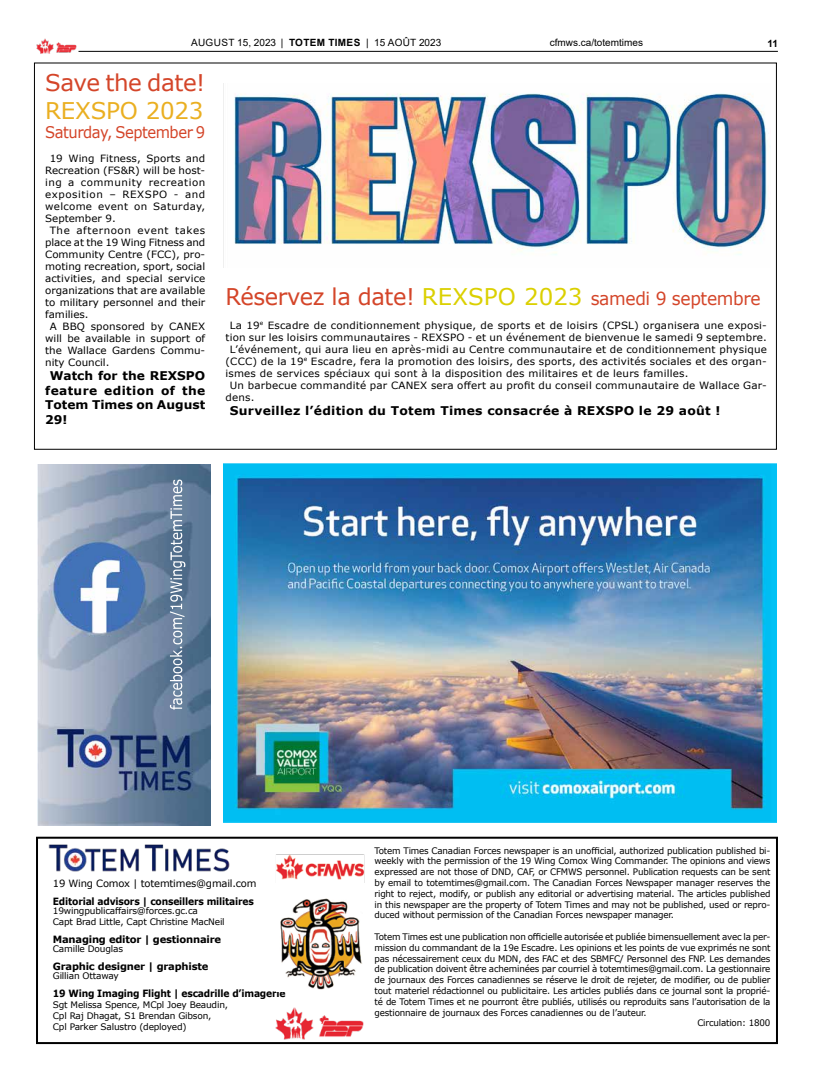
<style>
.page{position:relative;width:814px;height:1080px;background:#fff}
.page>*{position:absolute;margin:0;border:0;box-sizing:border-box;transform-origin:0 0}
.t1{font:23px "Verdana";letter-spacing:-.02em;color:#d44529}
.t2{font:23px "Verdana";letter-spacing:-.01em;color:#eaaf21}
.t3{font:18px "Verdana";letter-spacing:-.02em;color:#d44529;scale:.95 1}
.t4{font:16px "Verdana";letter-spacing:-.03em;color:#d44529;scale:.92 1}
.t5{font:700 12px/14.4px "Verdana";letter-spacing:.02em;color:#000;text-align:justify}
.t6{font:10px "Verdana";letter-spacing:.02em;color:#000}
.t7{font:10px "Verdana";color:#000}
.t8{font:700 10px "Verdana";letter-spacing:-.02em;color:#000;scale:.92 1}
.t9{font:10px "Arial";color:#000}
.t10{font:700 10px "Verdana";letter-spacing:-.02em;color:#000}
.t11{font:10px "Verdana";letter-spacing:.055em;color:#000}
.t12{font:10px "Verdana";letter-spacing:-.02em;color:#000}
.t13{font:10px "Verdana";letter-spacing:-.015em;color:#000}
.t14{font:10px "Verdana";letter-spacing:.045em;color:#000}
.t15{font:700 10px "Arial";color:#000}
.t16{font:9px/10.8px "Verdana";letter-spacing:-.02em;color:#000}
.s1{font-weight:700}
.s2{font-size:23px}
.s3{font-size:23px;color:#dbd000}
</style>
<div class="page">
<hr style="left:78px;top:51px;width:700px;height:1px;background:#000">
<img style="left:36px;top:38px;width:43px;height:16px">
<img style="left:223px;top:463px;width:553px;height:359px">
<div style="left:36px;top:837px;width:742px;height:207px;border:2px solid #000"></div>
<img style="left:276px;top:854px;width:89px;height:29px">
<img style="left:269px;top:1007px;width:99px;height:38px">
<img style="left:48px;top:844px;width:182px;height:28px">
<img style="left:280px;top:898px;width:82px;height:92px">
<img style="left:223px;top:83px;width:544px;height:185px">
<img style="left:38px;top:464px;width:173px;height:361px">
<p class="t9" style="left:191px;top:36px;width:252px">AUGUST 15, 2023 | <span class="s1">TOTEM TIMES</span> | 15 AOÛT 2023</p>
<p class="t9" style="left:549px;top:36px;width:95px">cfmws.ca/totemtimes</p>
<p class="t15" style="left:767px;top:36px;width:12px">11</p>
<h1 class="t1" style="left:45px;top:67px;width:162px">Save the date!</h1>
<h1 class="t2" style="left:45px;top:95px;width:160px">REXSPO 2023</h1>
<h3 class="t4" style="left:45px;top:121px;width:175px">Saturday, September 9</h3>
<p class="t6" style="left:50px;top:152px;width:157px">19 Wing Fitness, Sports and</p>
<p class="t7" style="left:45px;top:164px;width:162px">Recreation (FS&amp;R) will be host-</p>
<p class="t14" style="left:45px;top:176px;width:162px">ing a community recreation</p>
<p class="t11" style="left:45px;top:188px;width:162px">exposition – REXSPO - and</p>
<p class="t6" style="left:45px;top:200px;width:162px">welcome event on Saturday,</p>
<p class="t7" style="left:45px;top:212px;width:72px">September 9.</p>
<p class="t11" style="left:50px;top:224px;width:157px">The afternoon event takes</p>
<p class="t13" style="left:45px;top:236px;width:162px">place at the 19 Wing Fitness and</p>
<p class="t7" style="left:45px;top:248px;width:162px">Community Centre (FCC), pro-</p>
<p class="t7" style="left:45px;top:260px;width:162px">moting recreation, sport, social</p>
<p class="t6" style="left:45px;top:272px;width:162px">activities, and special service</p>
<p class="t7" style="left:45px;top:284px;width:162px">organizations that are available</p>
<p class="t7" style="left:45px;top:296px;width:162px">to military personnel and their</p>
<p class="t7" style="left:45px;top:308px;width:45px">families.</p>
<p class="t6" style="left:50px;top:320px;width:157px">A BBQ sponsored by CANEX</p>
<p class="t7" style="left:45px;top:332px;width:162px">will be available in support of</p>
<p class="t7" style="left:45px;top:344px;width:162px">the Wallace Gardens Commu-</p>
<p class="t7" style="left:45px;top:356px;width:66px">nity Council.</p>
<h3 class="t5" style="left:45px;top:369px;width:162px;text-indent:5px">Watch for the REXSPO feature edition of the Totem Times on August 29!</h3>
<h2 class="t3" style="left:225px;top:286px;width:565px"><span class="s2">Réservez la date!</span> <span class="s3">REXSPO 2023</span> samedi 9 septembre</h2>
<p class="t6" style="left:230px;top:318px;width:538px">La 19<sup>e</sup> Escadre de conditionnement physique, de sports et de loisirs (CPSL) organisera une exposi-</p>
<p class="t6" style="left:225px;top:330px;width:543px">tion sur les loisirs communautaires - REXSPO - et un événement de bienvenue le samedi 9 septembre.</p>
<p class="t6" style="left:230px;top:342px;width:538px">L’événement, qui aura lieu en après-midi au Centre communautaire et de conditionnement physique</p>
<p class="t6" style="left:225px;top:354px;width:543px">(CCC) de la 19<sup>e</sup> Escadre, fera la promotion des loisirs, des sports, des activités sociales et des organ-</p>
<p class="t6" style="left:225px;top:366px;width:464px">ismes de services spéciaux qui sont à la disposition des militaires et de leurs familles.</p>
<p class="t6" style="left:230px;top:378px;width:538px">Un barbecue commandité par CANEX sera offert au profit du conseil communautaire de Wallace Gar-</p>
<p class="t6" style="left:225px;top:390px;width:31px">dens.</p>
<h3 class="t5" style="left:230px;top:403px;width:492px">Surveillez l’édition du Totem Times consacrée à REXSPO le 29 août !</h3>
<p class="t12" style="left:53px;top:877px;width:205px">19 Wing Comox | totemtimes@gmail.com</p>
<p class="t8" style="left:53px;top:894px;width:220px">Editorial advisors | conseillers militaires</p>
<p class="t16" style="left:53px;top:905px;width:173px">19wingpublicaffairs@forces.gc.ca<br>Capt Brad Little, Capt Christine MacNeil</p>
<p class="t10" style="left:53px;top:932px;width:170px">Managing editor | gestionnaire</p>
<p class="t16" style="left:53px;top:943px;width:72px">Camille Douglas</p>
<p class="t10" style="left:53px;top:959px;width:157px">Graphic designer | graphiste</p>
<p class="t16" style="left:53px;top:970px;width:68px">Gillian Ottaway</p>
<p class="t8" style="left:53px;top:986px;width:254px">19 Wing Imaging Flight | escadrille d’imagerie</p>
<p class="t16" style="left:53px;top:999px;width:177px">Sgt Melissa Spence, MCpl Joey Beaudin,<br>Cpl Raj Dhagat, S1 Brendan Gibson,<br>Cpl Parker Salustro (deployed)</p>
<p class="t16" style="left:374px;top:845px;width:397px;text-align:justify">Totem Times Canadian Forces newspaper is an unofficial, authorized publication published bi&shy;weekly with the permission of the 19 Wing Comox Wing Commander. The opinions and views expressed are not those of DND, CAF, or CFMWS personnel. Publication requests can be sent by email to totemtimes@gmail.com. The Canadian Forces Newspaper manager reserves the right to reject, modify, or publish any editorial or advertising material. The articles published in this newspaper are the property of Totem Times and may not be published, used or repro&shy;duced without permission of the Canadian Forces newspaper manager.</p>
<p class="t16" style="left:374px;top:931px;width:397px">Totem Times est une publication non officielle autorisée et publiée bimensuellement avec la per-</p>
<p class="t16" style="left:374px;top:942px;width:397px">mission du commandant de la 19e Escadre. Les opinions et les points de vue exprimés ne sont</p>
<p class="t16" style="left:374px;top:953px;width:397px">pas nécessairement ceux du MDN, des FAC et des SBMFC/ Personnel des FNP. Les demandes</p>
<p class="t16" style="left:374px;top:964px;width:397px">de publication doivent être acheminées par courriel à totemtimes@gmail.com. La gestionnaire</p>
<p class="t16" style="left:374px;top:975px;width:397px">de journaux des Forces canadiennes se réserve le droit de rejeter, de modifier, ou de publier</p>
<p class="t16" style="left:374px;top:985px;width:397px">tout materiel rédactionnel ou publicitaire. Les articles publiés dans ce journal sont la proprié-</p>
<p class="t16" style="left:374px;top:996px;width:397px">té de Totem Times et ne pourront être publiés, utilisés ou reproduits sans l’autorisation de la</p>
<p class="t16" style="left:374px;top:1007px;width:273px">gestionnaire de journaux des Forces canadiennes ou de l’auteur.</p>
<p class="t16" style="left:697px;top:1018px;width:75px">Circulation: 1800</p>
</div>
